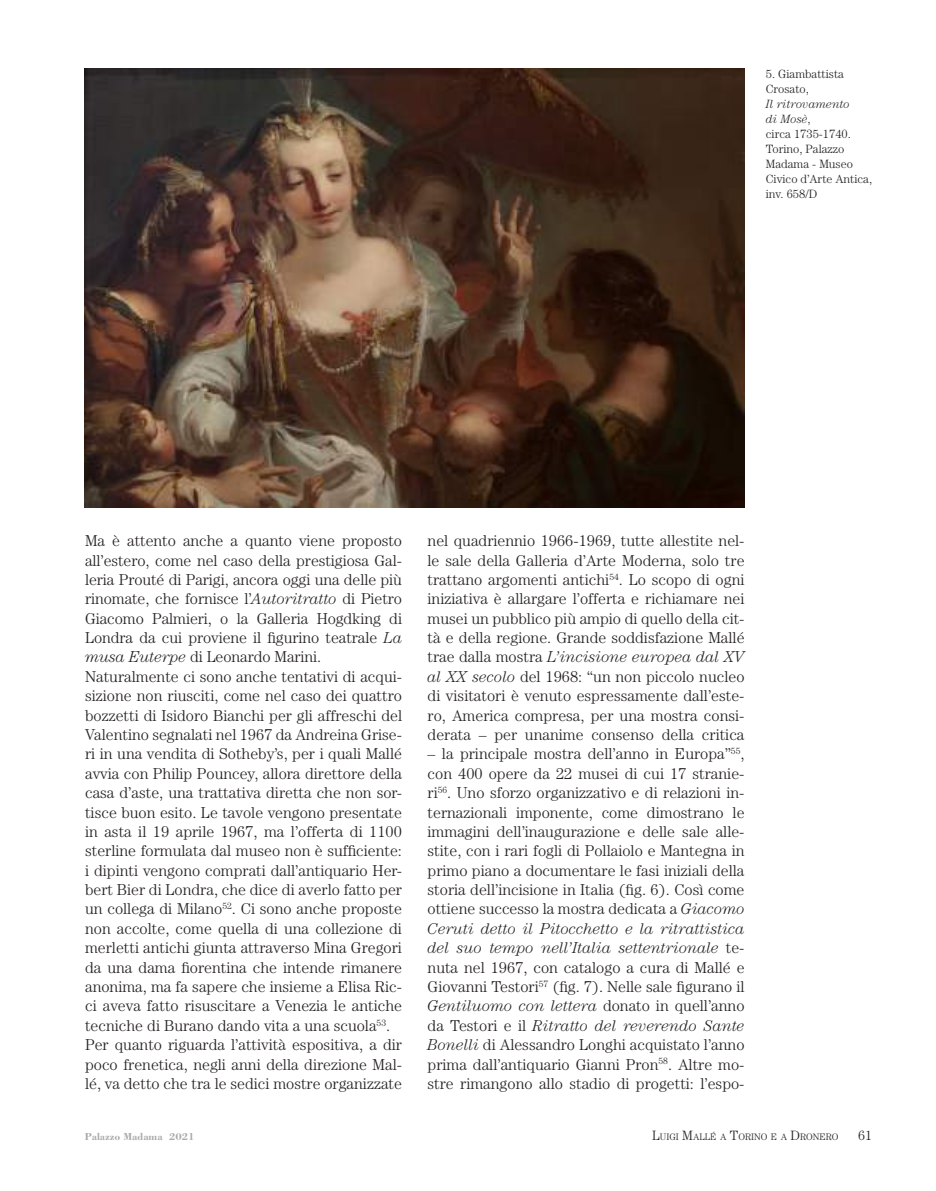
<style>
.page{position:relative;width:936px;height:1191px;background:#fff}
.page>*{position:absolute;margin:0;border:0;box-sizing:border-box;transform-origin:0 0}
.t1{font:300 15.75px/19.4px "Century";color:#241f1f;text-align:justify}
.t2{font:300 13.5px "Century";color:#241f1f}
.t3{font:300 12px/15px "Century";color:#241f1f}
.t4{font:700 10.5px "Bodoni";color:#aaaaac}
.t5{font:300 9.45px "Century";color:#241f1f}
.s1{font-style:italic}
.s2{font-size:13.5px}
</style>
<div class="page">
<img style="left:85px;top:68px;width:659px;height:439px">
<p class="t3" style="left:765px;top:66px;width:80px">5. Giambattista<br>Crosato,</p>
<p class="t3" style="left:765px;top:96px;width:108px"><span class="s1">Il ritrovamento<br>di Mosè</span>,<br>circa 1735-1740.<br>Torino, Palazzo<br>Madama - Museo<br>Civico d’Arte Antica, inv. 658/D</p>
<p class="t1" style="left:85px;top:531px;width:318px;text-align:left">Ma è attento anche a quanto viene proposto all’estero, come nel caso della prestigiosa Gal&shy;leria Prouté di Parigi, ancora oggi una delle più rinomate, che fornisce l’<span class="s1">Autoritratto</span> di Pietro Giacomo Palmieri, o la Galleria Hogdking di Londra da cui proviene il figurino teatrale <span class="s1">La musa Euterpe</span> di Leonardo Marini.<br>Naturalmente ci sono anche tentativi di acqui&shy;sizione non riusciti, come nel caso dei quattro bozzetti di Isidoro Bianchi per gli affreschi del Valentino segnalati nel 1967 da Andreina Grise&shy;ri in una vendita di Sotheby’s, per i quali Mallé avvia con Philip Pouncey, allora direttore della casa d’aste, una trattativa diretta che non sor&shy;tisce buon esito. Le tavole vengono presentate in asta il 19 aprile 1967, ma l’offerta di 1100 sterline formulata dal museo non è sufficiente: i dipinti vengono comprati dall’antiquario Her&shy;bert Bier di Londra, che dice di averlo fatto per un collega di Milano<sup>52</sup>. Ci sono anche proposte non accolte, come quella di una collezione di merletti antichi giunta attraverso Mina Gregori da una dama fiorentina che intende rimanere anonima, ma fa sapere che insieme a Elisa Ric&shy;ci aveva fatto risuscitare a Venezia le antiche tecniche di Burano dando vita a una scuola<sup>53</sup>.<br>Per quanto riguarda l’attività espositiva, a dir poco frenetica, negli anni della direzione Mal&shy;lé, va detto che tra le sedici mostre organizzate</p>
<p class="t1" style="left:427px;top:531px;width:318px">nel quadriennio 1966-1969, tutte allestite nel&shy;le sale della Galleria d’Arte Moderna, solo tre trattano argomenti antichi<sup>54</sup>. Lo scopo di ogni iniziativa è allargare l’offerta e richiamare nei musei un pubblico più ampio di quello della cit&shy;tà e della regione. Grande soddisfazione Mallé trae dalla mostra <span class="s1">L’incisione europea dal XV al XX secolo</span> del 1968: “un non piccolo nucleo di visitatori è venuto espressamente dall’este&shy;ro, America compresa, per una mostra consi&shy;derata – per unanime consenso della critica</p>
<p class="t1" style="left:427px;top:744px;width:318px">– la principale mostra dell’anno in Europa”<sup>55</sup>, con 400 opere da 22 musei di cui 17 stranie&shy;ri<sup>56</sup>. Uno sforzo organizzativo e di relazioni in&shy;ternazionali imponente, come dimostrano le immagini dell’inaugurazione e delle sale alle&shy;stite, con i rari fogli di Pollaiolo e Mantegna in primo piano a documentare le fasi iniziali della storia dell’incisione in Italia (fig. 6). Così come ottiene successo la mostra dedicata a <span class="s1">Giacomo Ceruti detto il Pitocchetto e la ritrattistica del suo tempo nell’Italia settentrionale</span> te&shy;nuta nel 1967, con catalogo a cura di Mallé e Giovanni Testori<sup>57</sup> (fig. 7). Nelle sale figurano il <span class="s1">Gentiluomo con lettera</span> donato in quell’anno da Testori e il <span class="s1">Ritratto del reverendo Sante Bonelli</span> di Alessandro Longhi acquistato l’anno prima dall’antiquario Gianni Pron<sup>58</sup>. Altre mo&shy;stre rimangono allo stadio di progetti: l’espo-</p>
<p class="t4" style="left:85px;top:1129px;width:111px">Palazzo Madama 2021</p>
<p class="t5" style="left:652px;top:1131px;width:188px"><span class="s2">L</span>UIGI <span class="s2">M</span>ALLÉ A <span class="s2">T</span>ORINO E A <span class="s2">D</span>RONERO</p>
<p class="t2" style="left:858px;top:1127px;width:16px">61</p>
</div>
